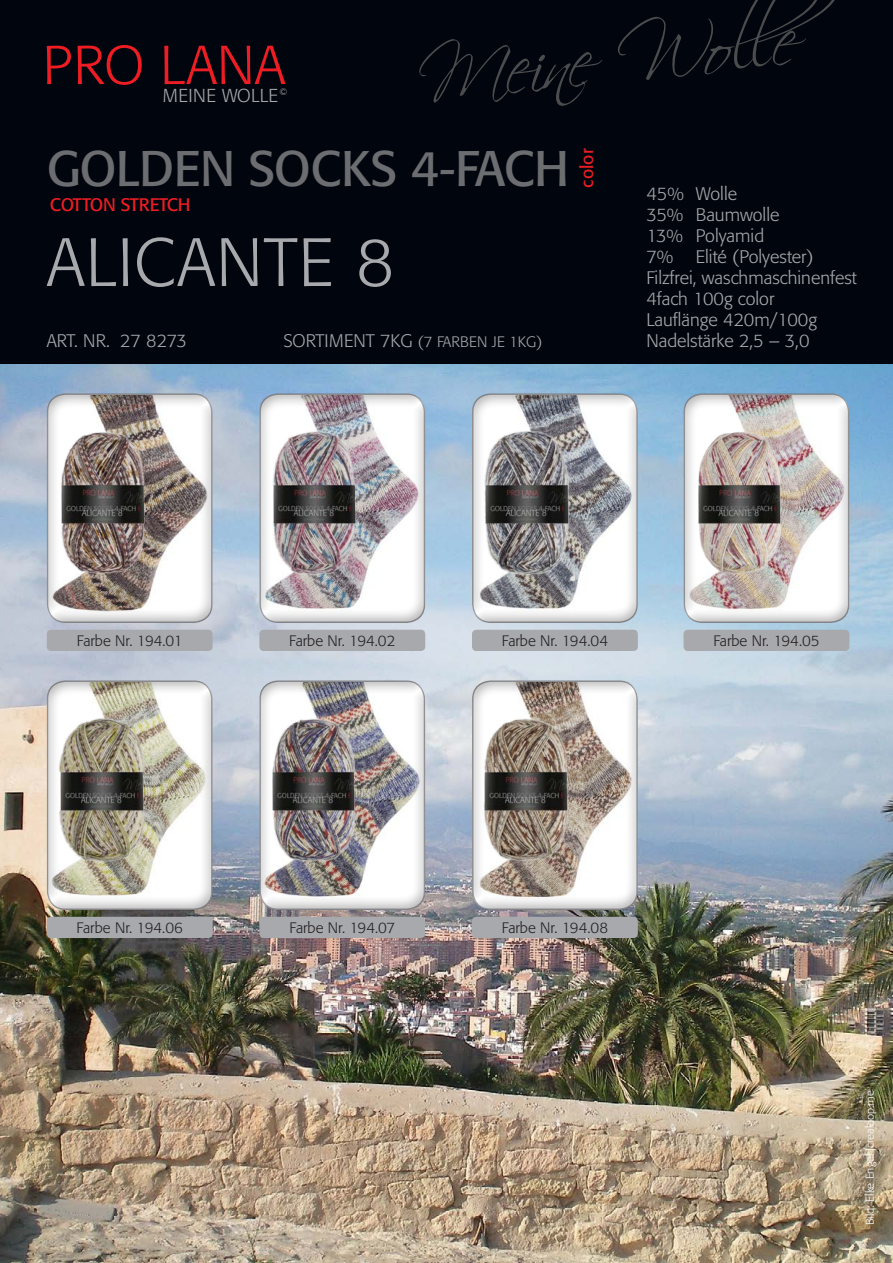
<style>
.page{position:relative;width:893px;height:1263px;background:#fff}
.page>*{position:absolute;margin:0;border:0;box-sizing:border-box;transform-origin:0 0}
.t1{font:300 67.5px "Formata";letter-spacing:.015em;color:#a8a9ad}
.t2{font:49.5px "Formata";letter-spacing:-.01em;color:#6c6d70}
.t3{font:300 18.6px "Formata";letter-spacing:.01em;color:#a8a9ad}
.t4{font:300 18px "Formata";color:#a8a9ad}
.t5{font:18px "Formata";letter-spacing:-.03em;color:#ee1d23}
.t6{font:300 18px "Formata";letter-spacing:-.02em;color:#a8a9ad}
.t7{font:17.55px "Formata";letter-spacing:.005em;color:#ee1d23}
.t8{font:300 15px "Formata";color:#231f20}
.t9{font:300 15px "Formata";color:#a8a9ad}
.t10{font:300 11.25px "Formata";color:#fff}
.s1{font-size:18px}
</style>
<div class="page">
<img style="left:0;top:363px;width:893px;height:900px">
<div style="left:0;top:0;width:893px;height:363px;background:#01060e"></div>
<div style="left:47px;top:630px;width:166px;height:21px;background:#a8a9ad;border-radius:4px"></div>
<div style="left:259px;top:630px;width:166px;height:21px;background:#a8a9ad;border-radius:4px"></div>
<div style="left:472px;top:630px;width:166px;height:21px;background:#a8a9ad;border-radius:4px"></div>
<div style="left:684px;top:630px;width:165px;height:21px;background:#a8a9ad;border-radius:4px"></div>
<div style="left:47px;top:917px;width:166px;height:21px;background:#a8a9ad;border-radius:4px"></div>
<div style="left:259px;top:917px;width:166px;height:21px;background:#a8a9ad;border-radius:4px"></div>
<div style="left:472px;top:917px;width:166px;height:21px;background:#a8a9ad;border-radius:4px"></div>
<svg style="left:47px;top:46px;width:24px;height:38px"></svg>
<svg style="left:78px;top:45px;width:64px;height:40px"></svg>
<svg style="left:164px;top:46px;width:121px;height:38px"></svg>
<svg style="left:419px;top:0;width:416px;height:106px"></svg>
<div style="left:45px;top:392px;width:170px;height:233px;background:#231f20;opacity:.35"></div>
<div style="left:45px;top:679px;width:170px;height:233px;background:#231f20;opacity:.35"></div>
<div style="left:258px;top:392px;width:169px;height:233px;background:#231f20;opacity:.35"></div>
<div style="left:258px;top:679px;width:169px;height:233px;background:#231f20;opacity:.35"></div>
<div style="left:471px;top:392px;width:169px;height:233px;background:#231f20;opacity:.35"></div>
<div style="left:682px;top:392px;width:170px;height:233px;background:#231f20;opacity:.35"></div>
<div style="left:471px;top:679px;width:169px;height:233px;background:#231f20;opacity:.35"></div>
<img style="left:54px;top:709px;width:100px;height:160px">
<img style="left:267px;top:422px;width:99px;height:160px">
<img style="left:53px;top:422px;width:100px;height:160px">
<img style="left:266px;top:709px;width:99px;height:160px">
<img style="left:477px;top:422px;width:100px;height:160px">
<img style="left:690px;top:422px;width:99px;height:160px">
<img style="left:478px;top:709px;width:100px;height:160px">
<p class="t3" style="left:163px;top:85px;width:126px">MEINE WOLLE <sup>©</sup></p>
<p class="t2" style="left:47px;top:138px;width:524px">GOLDEN SOCKS 4-FACH</p>
<p class="t7" style="left:576px;top:188px;width:41px;rotate:-90deg">color</p>
<p class="t5" style="left:50px;top:194px;width:142px">COTTON STRETCH</p>
<p class="t1" style="left:47px;top:223px;width:349px">ALICANTE 8</p>
<p class="t6" style="left:47px;top:330px;width:142px">ART. NR. 27 8273</p>
<p class="t9" style="left:284px;top:333px;width:260px"><span class="s1">SORTIMENT 7KG</span> (7 FARBEN JE 1KG)</p>
<p class="t4" style="left:646px;top:183px;width:92px">45% Wolle</p>
<p class="t4" style="left:646px;top:204px;width:135px">35% Baumwolle</p>
<p class="t4" style="left:646px;top:225px;width:119px">13% Polyamid</p>
<p class="t4" style="left:646px;top:246px;width:169px">7% Elité (Polyester)</p>
<p class="t4" style="left:646px;top:267px;width:212px">Filzfrei, waschmaschinenfest</p>
<p class="t4" style="left:646px;top:288px;width:129px">4fach 100g color</p>
<p class="t4" style="left:646px;top:309px;width:172px">Lauflänge 420m/100g</p>
<p class="t4" style="left:646px;top:330px;width:165px">Nadelstärke 2,5 – 3,0</p>
<p class="t8" style="left:77px;top:632px;width:107px">Farbe Nr. 194.01</p>
<p class="t8" style="left:289px;top:632px;width:108px">Farbe Nr. 194.02</p>
<p class="t8" style="left:502px;top:632px;width:108px">Farbe Nr. 194.04</p>
<p class="t8" style="left:713px;top:632px;width:108px">Farbe Nr. 194.05</p>
<p class="t8" style="left:77px;top:919px;width:108px">Farbe Nr. 194.06</p>
<p class="t8" style="left:289px;top:919px;width:107px">Farbe Nr. 194.07</p>
<p class="t8" style="left:502px;top:919px;width:108px">Farbe Nr. 194.08</p>
<p class="t10" style="left:863px;top:1225px;width:137px;rotate:-90deg">Bild: Elke Engel |crealoop.me</p>
</div>
